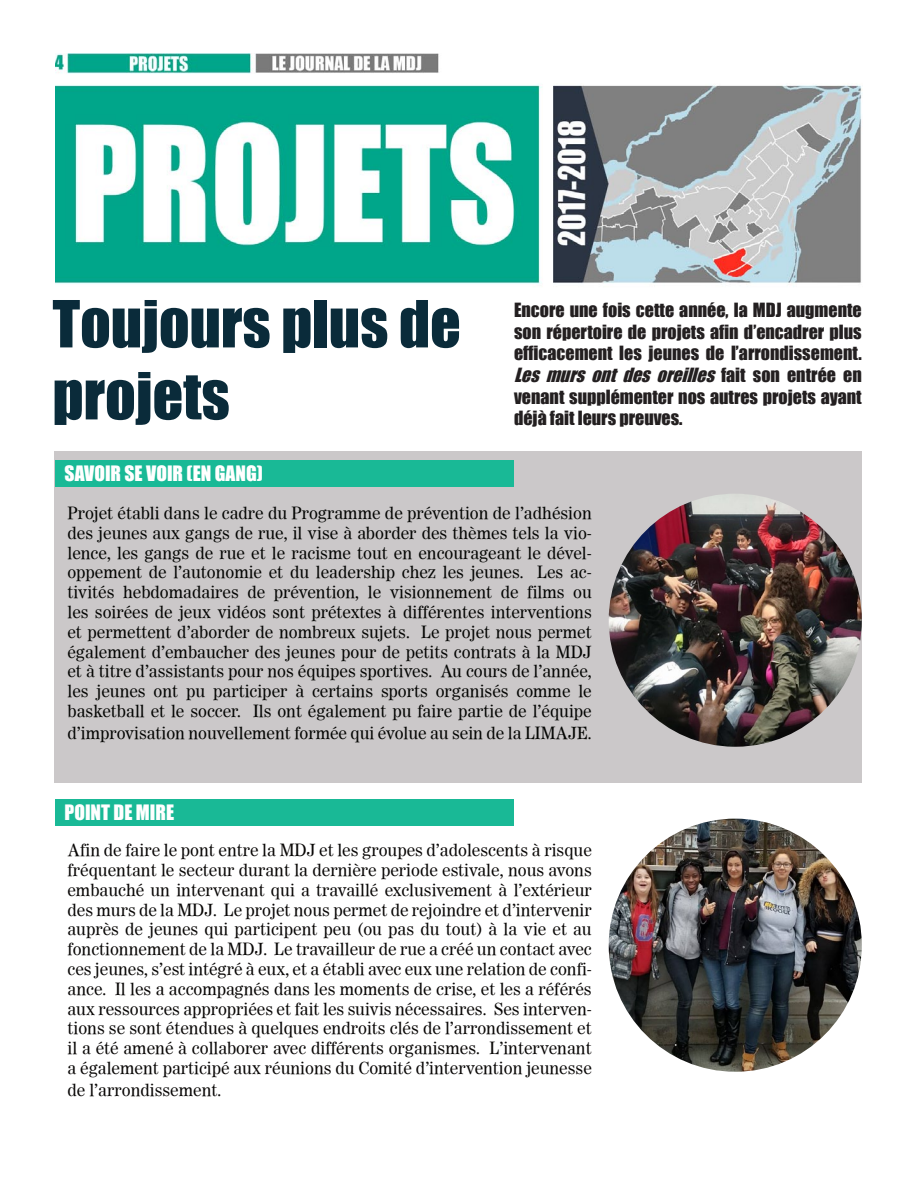
<style>
.page{position:relative;width:918px;height:1188px;background:#fff}
.page>*{position:absolute;margin:0;border:0;box-sizing:border-box;transform-origin:0 0}
.t1{font:60px "Impact";color:#0a2b3a}
.t2{font:19.5px "Impact";color:#fff}
.t3{font:18px/21.6px "Impact";color:#231f20;text-align:justify}
.t4{font:16.5px/19.8px "Worldwide";color:#090706;text-align:justify}
.t5{font:16.5px/19.8px "Worldwide";color:#040503;text-align:justify}
.s1{font-style:italic}
</style>
<div class="page">
<img style="left:55px;top:54px;width:807px;height:1018px">
<div style="left:54px;top:452px;width:808px;height:331px;background:#cbc8c9"></div>
<img style="left:609px;top:819px;width:253px;height:253px;border-radius:127px">
<img style="left:609px;top:494px;width:253px;height:253px;border-radius:126px">
<div style="left:55px;top:461px;width:459px;height:26px;background:#19b996"></div>
<div style="left:55px;top:799px;width:459px;height:26px;background:#19b996"></div>
<p class="t1" style="left:52px;top:277px;width:410px">Toujours plus de</p>
<p class="t1" style="left:52px;top:349px;width:179px">projets</p>
<p class="t2" style="left:65px;top:459px;width:200px">SAVOIR SE VOIR (EN GANG)</p>
<p class="t3" style="left:514px;top:299px;width:349px">Encore une fois cette année, la MDJ augmente son répertoire de projets afin d’encadrer plus efficacement les jeunes de l’arrondissement.<br><span class="s1">Lesmursontdesoreilles</span>f a i t s o n e n t r é e e n venant supplémenter nos autres projets ayant déjà fait leurs preuves.</p>
<p class="t5" style="left:68px;top:503px;width:526px">Projet établi dans le cadre du Programme de prévention de l’adhésion des jeunes aux gangs de rue, il vise à aborder des thèmes tels la vio&shy;lence, les gangs de rue et le racisme tout en encourageant le dével&shy;oppement de l’autonomie et du leadership chez les jeunes. Les ac&shy;tivités hebdomadaires de prévention, le visionnement de films ou les soirées de jeux vidéos sont prétextes à différentes interventions et permettent d’aborder de nombreux sujets. Le projet nous permet également d’embaucher des jeunes pour de petits contrats à la MDJ et à titre d’assistants pour nos équipes sportives. Au cours de l’année, les jeunes ont pu participer à certains sports organisés comme le basketball et le soccer. Ils ont également pu faire partie de l’équipe</p>
<p class="t5" style="left:68px;top:723px;width:526px">d’improvisation nouvellement formée qui évolue au sein de la LIMAJE.</p>
<p class="t2" style="left:65px;top:797px;width:111px">POINT DE MIRE</p>
<p class="t4" style="left:68px;top:840px;width:526px">Afin de faire le pont entre la MDJ et les groupes d’adolescents à risque fréquentant le secteur durant la dernière periode estivale, nous avons embauché un intervenant qui a travaillé exclusivement à l’extérieur des murs de la MDJ. Le projet nous permet de rejoindre et d’intervenir auprès de jeunes qui participent peu (ou pas du tout) à la vie et au fonctionnement de la MDJ. Le travailleur de rue a créé un contact avec ces jeunes, s’est intégré à eux, et a établi avec eux une relation de confi&shy;ance. Il les a accompagnés dans les moments de crise, et les a référés aux ressources appropriées et fait les suivis nécessaires. Ses interven&shy;tions se sont étendues à quelques endroits clés de l’arrondissement et il a été amené à collaborer avec différents organismes. L’intervenant a également participé aux réunions du Comité d’intervention jeunesse</p>
<p class="t4" style="left:68px;top:1080px;width:155px">de l’arrondissement.</p>
</div>
